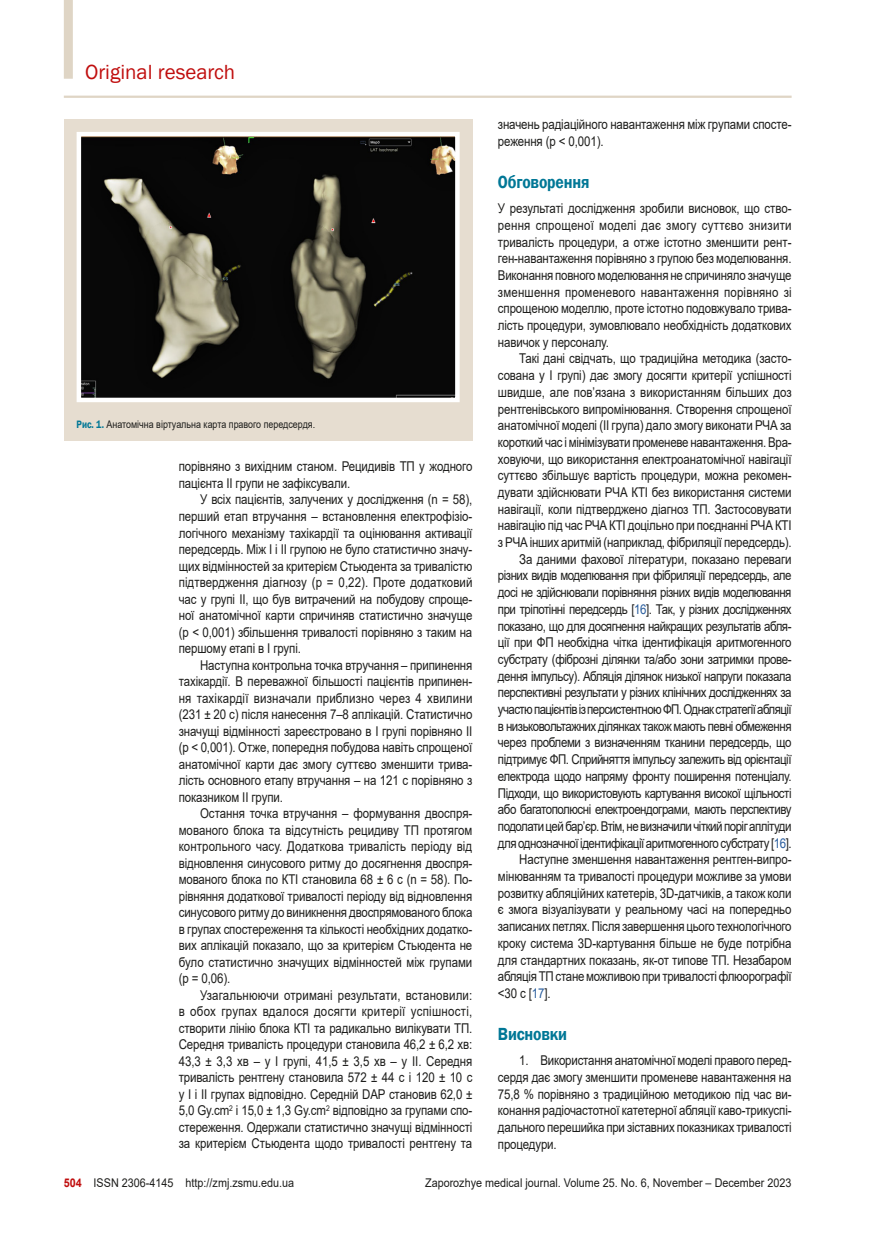
<style>
.page{position:relative;width:881px;height:1234px;background:#fff}
.page>*{position:absolute;margin:0;border:0;box-sizing:border-box;transform-origin:0 0}
.t1{font:21px "Franklin Gothic";color:#c00e0e}
.nazva{font:600 18px "Franklin Gothic";letter-spacing:-.01em;color:#007796;scale:.87 1}
.tecst{font:13.5px/16.6px "Arial";letter-spacing:-.01em;color:#1d1d1b;text-align:justify;scale:.85 1}
.tecst_1{font:13.5px/16.6px "Arial";letter-spacing:-.01em;color:#1d1d1b;text-align:justify;scale:.85 1}
.t2{font:12px "Arial";color:#1d1d1b;scale:.9 1}
.примечание{font:10.5px "Arial";color:#1d1d1b;scale:.85 1}
.s1{font-family:"Franklin Gothic";font-weight:600;font-size:10.95px;color:#007796}
.s2{color:#275b9c}
.s3{font-weight:700;color:#c00e0e}
</style>
<div class="page">
<hr style="left:64px;top:96px;width:727px;height:2px;background:#dfd5c5">
<div style="left:64px;top:119px;width:408px;height:321px;background:#e6ddd0"></div>
<svg style="left:76px;top:132px;width:384px;height:270px;background:#32312c"></svg>
<div style="left:64px;top:0;width:9px;height:79px;background:#dfd5c5"></div>
<h1 class="t1" style="left:85px;top:59px;width:152px">Original research</h1>
<p class="примечание" style="left:77px;top:416px;width:282px"><span class="s1">Рис. 1.</span> Анатомічна віртуальна карта правого передсердя.</p>
<p class="tecst" style="left:179px;top:458px;width:347px">порівняно з вихідним станом. Рецидивів ТП у жодного пацієнта ІІ групи не зафіксували.</p>
<p class="tecst" style="left:179px;top:491px;width:347px;text-indent:21px">У всіх пацієнтів, залучених у дослідження (n = 58), перший етап втручання – встановлення електрофізіо&shy;логічного механізму тахікардії та оцінювання активації передсердь. Між І і ІІ групою не було статистично значу&shy;щих відмінностей за критерієм Стьюдента за тривалістю підтвердження діагнозу (р = 0,22). Проте додатковий час у групі ІІ, що був витрачений на побудову спроще&shy;ної анатомічної карти спричиняв статистично значуще (р &lt; 0,001) збільшення тривалості порівняно з таким на першому етапі в І групі.</p>
<p class="tecst" style="left:179px;top:656px;width:347px;text-indent:21px">Наступна контрольна точка втручання – припинення тахікардії. В переважної більшості пацієнтів припинен&shy;ня тахікардії визначали приблизно через 4 хвилини (231 ± 20 с) після нанесення 7–8 аплікацій. Статистично значущі відмінності зареєстровано в І групі порівняно ІІ (р &lt; 0,001). Отже, попередня побудова навіть спрощеної анатомічної карти дає змогу суттєво зменшити трива&shy;лість основного етапу втручання – на 121 с порівняно з показником ІІ групи.</p>
<p class="tecst" style="left:179px;top:805px;width:347px;text-indent:21px">Остання точка втручання – формування двоспря&shy;мованого блока та відсутність рецидиву ТП протягом контрольного часу. Додаткова тривалість періоду від відновлення синусового ритму до досягнення двоспря&shy;мованого блока по КТІ становила 68 ± 6 с (n = 58). По&shy;рівняння додаткової тривалості періоду від відновлення синусового ритму до виникнення двоспрямованого блока в групах спостереження та кількості необхідних додатко&shy;вих аплікацій показало, що за критерієм Стьюдента не було статистично значущих відмінностей між групами (р = 0,06).</p>
<p class="tecst" style="left:179px;top:986px;width:347px;text-indent:21px">Узагальнюючи отримані результати, встановили: в обох групах вдалося досягти критерії успішності, створити лінію блока КТІ та радикально вилікувати ТП.<br>Середня тривалість процедури становила 46,2 ± 6,2 хв:<br>43,3 ± 3,3 хв – у І групі, 41,5 ± 3,5 хв – у ІІ. Середня тривалість рентгену становила 572 ± 44 с і 120 ± 10 с у І і ІІ групах відповідно. Середній DAP становив 62,0 ± 5,0 Gy.cm<sup>2</sup> і 15,0 ± 1,3 Gy.cm<sup>2</sup> відповідно за групами спо&shy;стереження. Одержали статистично значущі відмінності за критерієм Стьюдента щодо тривалості рентгену та</p>
<p class="tecst" style="left:497px;top:116px;width:347px">значень радіаційного навантаження між групами спосте&shy;реження (р &lt; 0,001).</p>
<p class="nazva" style="left:497px;top:171px;width:107px">Обговорення</p>
<p class="tecst_1" style="left:497px;top:200px;width:347px">У результаті дослідження зробили висновок, що ство&shy;рення спрощеної моделі дає змогу суттєво знизити тривалість процедури, а отже істотно зменшити рент&shy;ген-навантаження порівняно з групою без моделювання.<br>Виконання повного моделювання не спричиняло значуще зменшення променевого навантаження порівняно зі спрощеною моделлю, проте істотно подовжувало трива&shy;лість процедури, зумовлювало необхідність додаткових навичок у персоналу.</p>
<p class="tecst" style="left:497px;top:350px;width:347px;text-indent:21px">Такі дані свідчать, що традиційна методика (засто&shy;сована у І групі) дає змогу досягти критерії успішності швидше, але пов’язана з використанням більших доз рентгенівського випромінювання. Створення спрощеної анатомічної моделі (ІІ група) дало змогу виконати РЧА за короткий час і мінімізувати променеве навантаження. Вра&shy;ховуючи, що використання електроанатомічної навігації суттєво збільшує вартість процедури, можна рекомен&shy;дувати здійснювати РЧА КТІ без використання системи навігації, коли підтверджено діагноз ТП. Застосовувати навігацію під час РЧА КТІ доцільно при поєднанні РЧА КТІ з РЧА інших аритмій (наприклад, фібриляції передсердь).</p>
<p class="tecst" style="left:497px;top:550px;width:347px;text-indent:21px">За даними фахової літератури, показано переваги різних видів моделювання при фібриляції передсердь, але досі не здійснювали порівняння різних видів моделювання при тріпотінні передсердь [<span class="s2">16</span>]. Так, у різних дослідженнях показано, що для досягнення найкращих результатів абля&shy;ції при ФП необхідна чітка ідентифікація аритмогенного субстрату (фіброзні ділянки та/або зони затримки прове&shy;дення імпульсу). Абляція ділянок низької напруги показала перспективні результати у різних клінічних дослідженнях за участю пацієнтів із персистентною ФП. Однак стратегії абляції в низьковольтажних ділянках також мають певні обмеження через проблеми з визначенням тканини передсердь, що підтримує ФП. Сприйняття імпульсу залежить від орієнтації електрода щодо напряму фронту поширення потенціалу.<br>Підходи, що використовують картування високої щільності або багатополюсні електроендограми, мають перспективу подолати цей бар’єр. Втім, не визначили чіткий поріг аплітуди для однозначної ідентифікації аритмогенного субстрату [<span class="s2">16</span>].</p>
<p class="tecst" style="left:497px;top:851px;width:347px;text-indent:21px">Наступне зменшення навантаження рентген-випро&shy;мінюванням та тривалості процедури можливе за умови розвитку абляційних катетерів, 3D-датчиків, а також коли є змога візуалізувати у реальному часі на попередньо записаних петлях. Після завершення цього технологічного кроку система 3D-картування більше не буде потрібна для стандартних показань, як-от типове ТП. Незабаром абляція ТП стане можливою при тривалості флюорографії &lt;30 с [<span class="s2">17</span>].</p>
<p class="nazva" style="left:497px;top:1022px;width:81px">Висновки</p>
<p class="tecst" style="left:497px;top:1051px;width:347px;text-indent:21px">1. Використання анатомічної моделі правого перед&shy;сердя дає змогу зменшити променеве навантаження на 75,8 % порівняно з традиційною методикою під час ви&shy;конання радіочастотної катетерної абляції каво-трикуспі&shy;дального перешийка при зіставних показниках тривалості процедури.</p>
<p class="t2" style="left:64px;top:1174px;width:257px"><span class="s3">504</span> ISSN 2306-4145 http://zmj.zsmu.edu.ua</p>
<p class="t2" style="left:425px;top:1174px;width:408px">Zaporozhye medical journal. Volume 25. No. 6, November – December 2023</p>
</div>
